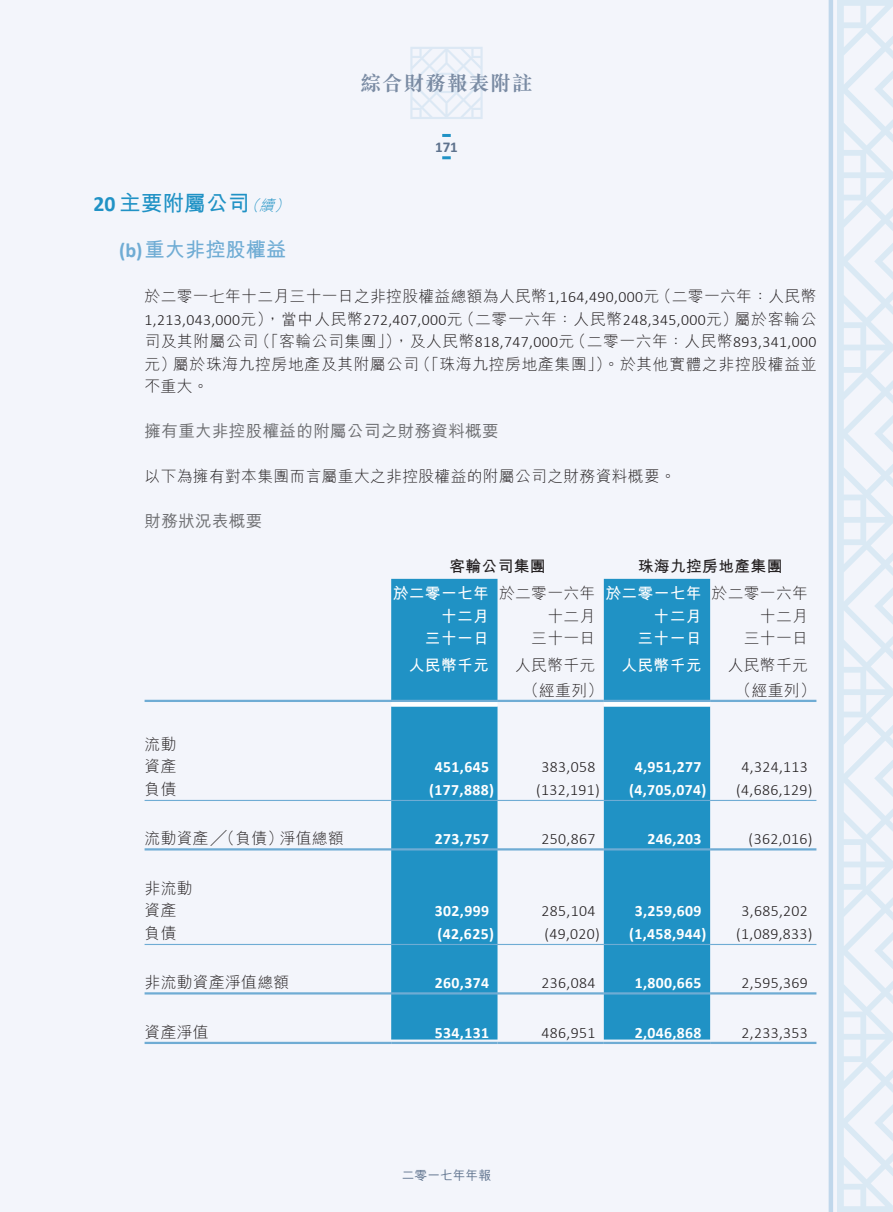
<style>
.page{position:relative;width:893px;height:1212px;background:#f3f5fb}
.page>*{position:absolute;margin:0;border:0;box-sizing:border-box;transform-origin:0 0}
.t1{font:700 21.75px "M Hei HK";color:#2092c5}
.t2{font:700 21px "M Sung HK";letter-spacing:.035em;color:#7a8ba3}
.t3{font:700 20.25px "M Hei HK";color:#6facd4}
.t4{font:500 16.5px "M Hei HK";letter-spacing:.025em;color:#6c6d70}
.t5{font:300 15.75px/22.5px "M Hei HK";letter-spacing:.025em;color:#231f20;text-align:right}
.t6{font:300 15.75px "Calibri";letter-spacing:.02em;color:#231f20}
.t7{font:700 15.75px "Calibri";letter-spacing:.02em;color:#fff}
.t8{font:700 15.75px/22.5px "M Hei HK";letter-spacing:.025em;color:#fff;text-align:right}
.t9{font:700 15.75px "M Hei HK";letter-spacing:.025em;color:#231f20}
.t10{font:700 15px "Calibri";color:#5e728d}
.t11{font:500 12.75px "M Hei HK";color:#5e728d}
.s1{font-family:"Calibri"}
.s2{font-weight:300;font-style:italic;font-size:15px}
.s3{font-family:"M Hei HK"}
</style>
<div class="page">
<hr style="left:829px;top:0;width:4px;height:1212px;background:#c0d7eb">
<svg style="left:842px;top:4px;width:51px;height:1204px"></svg>
<hr style="left:838px;top:0;width:55px;height:4px;background:#dae9f4">
<hr style="left:838px;top:1208px;width:55px;height:4px;background:#dae9f4">
<hr style="left:838px;top:0;width:4px;height:1212px;background:#dae9f4">
<svg style="left:410px;top:47px;width:73px;height:72px"></svg>
<svg style="left:442px;top:134px;width:9px;height:3px"></svg>
<svg style="left:442px;top:156px;width:9px;height:3px"></svg>
<svg style="left:391px;top:579px;width:319px;height:460px;fill:#2092c5"></svg>
<svg style="left:391px;top:702px;width:319px;height:4px"></svg>
<hr style="left:145px;top:700px;width:246px;height:2px;background:#6facd4">
<hr style="left:391px;top:700px;width:106px;height:2px;background:#6facd4">
<hr style="left:497px;top:700px;width:107px;height:2px;background:#6facd4">
<hr style="left:604px;top:700px;width:106px;height:2px;background:#6facd4">
<hr style="left:710px;top:700px;width:106px;height:2px;background:#6facd4">
<hr style="left:145px;top:800px;width:246px;height:1px;background:#6facd4">
<hr style="left:391px;top:800px;width:106px;height:1px;background:#6facd4">
<hr style="left:497px;top:800px;width:107px;height:1px;background:#6facd4">
<hr style="left:604px;top:800px;width:106px;height:1px;background:#6facd4">
<hr style="left:710px;top:800px;width:106px;height:1px;background:#6facd4">
<hr style="left:145px;top:848px;width:246px;height:2px;background:#6facd4">
<hr style="left:391px;top:848px;width:106px;height:2px;background:#6facd4">
<hr style="left:497px;top:848px;width:107px;height:2px;background:#6facd4">
<hr style="left:604px;top:848px;width:106px;height:2px;background:#6facd4">
<hr style="left:710px;top:848px;width:106px;height:2px;background:#6facd4">
<hr style="left:145px;top:944px;width:246px;height:1px;background:#6facd4">
<hr style="left:391px;top:944px;width:106px;height:1px;background:#6facd4">
<hr style="left:497px;top:944px;width:107px;height:1px;background:#6facd4">
<hr style="left:604px;top:944px;width:106px;height:1px;background:#6facd4">
<hr style="left:710px;top:944px;width:106px;height:1px;background:#6facd4">
<hr style="left:145px;top:992px;width:246px;height:2px;background:#6facd4">
<hr style="left:391px;top:992px;width:106px;height:2px;background:#6facd4">
<hr style="left:497px;top:992px;width:107px;height:2px;background:#6facd4">
<hr style="left:604px;top:992px;width:106px;height:2px;background:#6facd4">
<hr style="left:710px;top:992px;width:106px;height:2px;background:#6facd4">
<hr style="left:145px;top:1042px;width:246px;height:2px;background:#6facd4">
<hr style="left:391px;top:1042px;width:106px;height:2px;background:#6facd4">
<hr style="left:497px;top:1042px;width:107px;height:2px;background:#6facd4">
<hr style="left:604px;top:1042px;width:106px;height:2px;background:#6facd4">
<hr style="left:710px;top:1042px;width:106px;height:2px;background:#6facd4">
<h2 class="t2" style="left:360px;top:69px;width:174px">綜合財務報表附註</h2>
<p class="t10" style="left:435px;top:136px;width:24px">171</p>
<h1 class="t1" style="left:94px;top:187px;width:203px"><span class="s1">20</span> 主要附屬公司<span class="s2">（續）</span></h1>
<p class="t3" style="left:119px;top:235px;width:169px"><span class="s1">(b)</span> 重大非控股權益</p>
<p class="t5" style="left:145px;top:285px;width:673px">於二零一七年十二月三十一日之非控股權益總額為人民幣<span class="s1">1,164,490,000</span>元（二零一六年：人民幣</p>
<p class="t6" style="left:145px;top:310px;width:673px">1,213,043,000<span class="s3">元），當中人民幣</span>272,407,000<span class="s3">元（二零一六年：人民幣</span>248,345,000<span class="s3">元）屬於客輪公</span></p>
<p class="t5" style="left:145px;top:330px;width:673px;text-align:justify">司及其附屬公司（「客輪公司集團」），及人民幣<span class="s1">818,747,000</span>元（二零一六年：人民幣<span class="s1">893,341,000</span>元）屬於珠海九控房地產及其附屬公司（「珠海九控房地產集團」）。於其他實體之非控股權益並不重大。</p>
<p class="t4" style="left:145px;top:419px;width:356px">擁有重大非控股權益的附屬公司之財務資料概要</p>
<p class="t5" style="left:145px;top:465px;width:533px">以下為擁有對本集團而言屬重大之非控股權益的附屬公司之財務資料概要。</p>
<p class="t4" style="left:145px;top:509px;width:119px">財務狀況表概要</p>
<p class="t9" style="left:449px;top:555px;width:98px">客輪公司集團</p>
<p class="t9" style="left:638px;top:555px;width:146px">珠海九控房地產集團</p>
<p class="t8" style="left:393px;top:581px;width:98px">於二零一七年十二月<br>三十一日</p>
<p class="t5" style="left:499px;top:582px;width:98px">於二零一六年十二月<br>三十一日</p>
<p class="t8" style="left:605px;top:581px;width:98px">於二零一七年十二月<br>三十一日</p>
<p class="t5" style="left:712px;top:582px;width:98px">於二零一六年十二月<br>三十一日</p>
<p class="t8" style="left:409px;top:653px;width:82px">人民幣千元</p>
<p class="t5" style="left:515px;top:653px;width:82px">人民幣千元</p>
<p class="t8" style="left:621px;top:653px;width:82px">人民幣千元</p>
<p class="t5" style="left:728px;top:653px;width:82px">人民幣千元</p>
<p class="t5" style="left:523px;top:678px;width:82px">（經重列）</p>
<p class="t5" style="left:736px;top:678px;width:82px">（經重列）</p>
<p class="t5" style="left:145px;top:732px;width:33px;text-align:left">流動資產</p>
<p class="t7" style="left:435px;top:757px;width:56px">451,645</p>
<p class="t6" style="left:541px;top:757px;width:55px">383,058</p>
<p class="t7" style="left:635px;top:757px;width:68px">4,951,277</p>
<p class="t6" style="left:741px;top:757px;width:68px">4,324,113</p>
<p class="t5" style="left:145px;top:777px;width:33px">負債</p>
<p class="t7" style="left:429px;top:779px;width:66px">(177,888)</p>
<p class="t6" style="left:536px;top:779px;width:66px">(132,191)</p>
<p class="t7" style="left:629px;top:779px;width:79px">(4,705,074)</p>
<p class="t6" style="left:736px;top:779px;width:78px">(4,686,129)</p>
<p class="t5" style="left:145px;top:826px;width:201px">流動資產 ╱（負債）淨值總額</p>
<p class="t7" style="left:435px;top:829px;width:56px">273,757</p>
<p class="t6" style="left:541px;top:829px;width:55px">250,867</p>
<p class="t7" style="left:647px;top:829px;width:56px">246,203</p>
<p class="t6" style="left:749px;top:829px;width:66px">(362,016)</p>
<p class="t5" style="left:145px;top:876px;width:49px;text-align:left">非流動資產</p>
<p class="t7" style="left:435px;top:901px;width:56px">302,999</p>
<p class="t6" style="left:541px;top:901px;width:55px">285,104</p>
<p class="t7" style="left:635px;top:901px;width:68px">3,259,609</p>
<p class="t6" style="left:741px;top:901px;width:68px">3,685,202</p>
<p class="t5" style="left:145px;top:921px;width:33px">負債</p>
<p class="t7" style="left:438px;top:923px;width:58px">(42,625)</p>
<p class="t6" style="left:544px;top:923px;width:57px">(49,020)</p>
<p class="t7" style="left:629px;top:923px;width:79px">(1,458,944)</p>
<p class="t6" style="left:736px;top:923px;width:78px">(1,089,833)</p>
<p class="t5" style="left:145px;top:970px;width:146px">非流動資產淨值總額</p>
<p class="t7" style="left:435px;top:973px;width:56px">260,374</p>
<p class="t6" style="left:541px;top:973px;width:55px">236,084</p>
<p class="t7" style="left:635px;top:973px;width:68px">1,800,665</p>
<p class="t6" style="left:741px;top:973px;width:68px">2,595,369</p>
<p class="t5" style="left:145px;top:1020px;width:66px">資產淨值</p>
<p class="t7" style="left:435px;top:1022px;width:56px">534,131</p>
<p class="t6" style="left:541px;top:1022px;width:55px">486,951</p>
<p class="t7" style="left:635px;top:1022px;width:68px">2,046,868</p>
<p class="t6" style="left:741px;top:1022px;width:68px">2,233,353</p>
<p class="t11" style="left:402px;top:1166px;width:91px">二零一七年年報</p>
</div>
